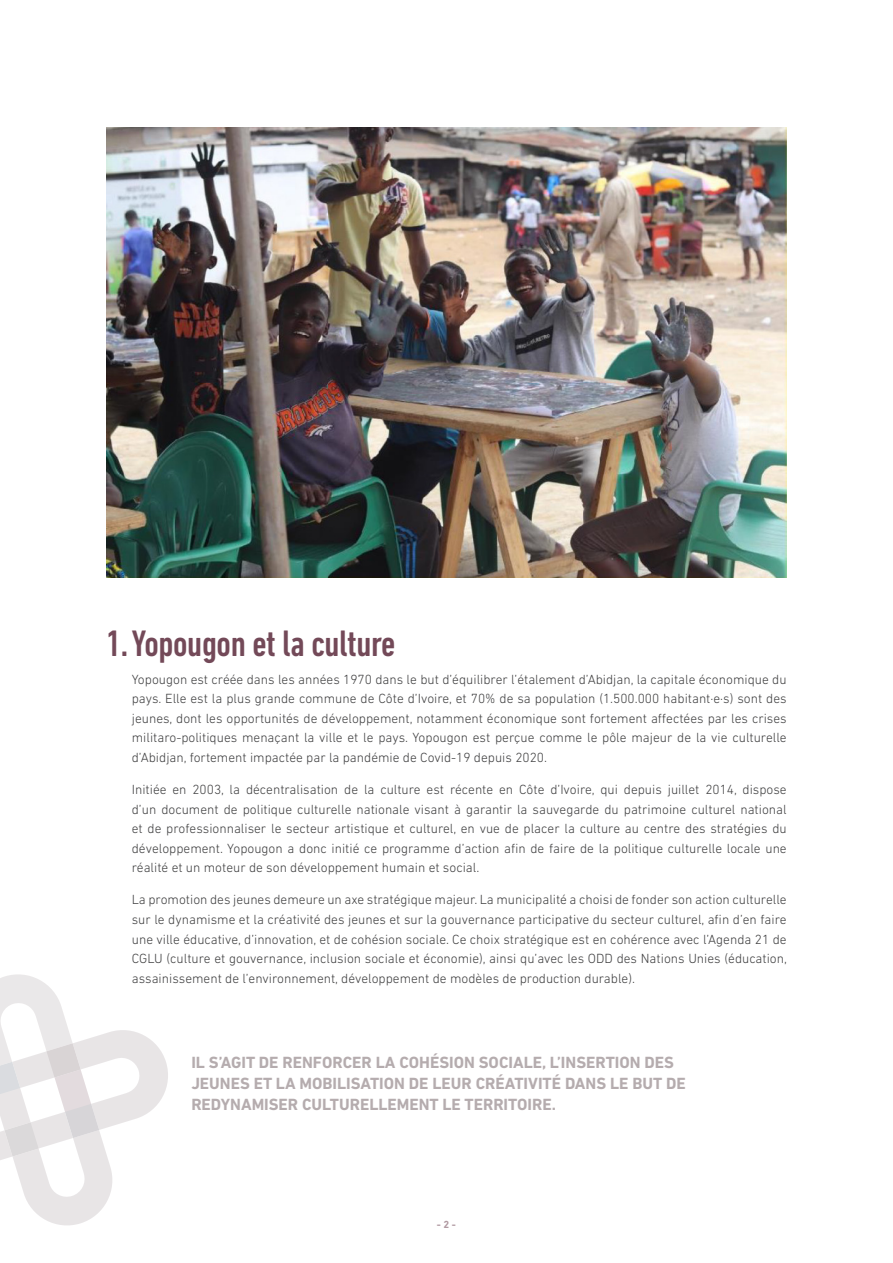
<style>
.page{position:relative;width:893px;height:1263px;background:#fff}
.page>*{position:absolute;margin:0;border:0;box-sizing:border-box;transform-origin:0 0}
.TITULAR_1{font:500 condensed 37.5px "DIN Next LT Pro";letter-spacing:-.01em;color:#734958}
.DESTACATS{font:700 16.5px/21px "DIN Next LT Pro";color:#b5acae}
.Text_Base{font:300 13.5px/19.5px "DIN Next LT Pro";color:#3e3e3f;text-align:justify}
.num_pg{font:700 10.5px "DIN Next LT Pro";color:#b19aa2}
</style>
<div class="page">
<svg style="left:0;top:974px;width:168px;height:252px"></svg>
<img style="left:106px;top:128px;width:681px;height:449px">
<p class="TITULAR_1" style="left:106px;top:622px;width:291px">1.Yopougon et la culture</p>
<p class="Text_Base" style="left:132px;top:669px;width:656px">Yopougon est créée dans les années 1970 dans le but d’équilibrer l’étalement d’Abidjan, la capitale économique du pays. Elle est la plus grande commune de Côte d’Ivoire, et 70% de sa population (1.500.000 habitant·e·s) sont des jeunes, dont les opportunités de développement, notamment économique sont fortement affectées par les crises militaro-politiques menaçant la ville et le pays. Yopougon est perçue comme le pôle majeur de la vie culturelle d’Abidjan, fortement impactée par la pandémie de Covid-19 depuis 2020.</p>
<p class="Text_Base" style="left:132px;top:780px;width:656px">Initiée en 2003, la décentralisation de la culture est récente en Côte d’Ivoire, qui depuis juillet 2014, dispose d’un document de politique culturelle nationale visant à garantir la sauvegarde du patrimoine culturel national et de professionnaliser le secteur artistique et culturel, en vue de placer la culture au centre des stratégies du développement. Yopougon a donc initié ce programme d’action afin de faire de la politique culturelle locale une réalité et un moteur de son développement humain et social.</p>
<p class="Text_Base" style="left:132px;top:890px;width:657px">La promotion des jeunes demeure un axe stratégique majeur. La municipalité a choisi de fonder son action culturelle sur le dynamisme et la créativité des jeunes et sur la gouvernance participative du secteur culturel, afin d’en faire une ville éducative, d’innovation, et de cohésion sociale. Ce choix stratégique est en cohérence avec l’Agenda 21 de CGLU (culture et gouvernance, inclusion sociale et économie), ainsi qu’avec les ODD des Nations Unies (éducation, assainissement de l’environnement, développement de modèles de production durable).</p>
<p class="DESTACATS" style="left:191px;top:1052px;width:496px">IL S’AGIT DE RENFORCER LA COHÉSION SOCIALE, L’INSERTION DES<br>JEUNES ET LA MOBILISATION DE LEUR CRÉATIVITÉ DANS LE BUT DE<br>REDYNAMISER CULTURELLEMENT LE TERRITOIRE.</p>
<p class="num_pg" style="left:437px;top:1218px;width:21px">- 2 -</p>
</div>
